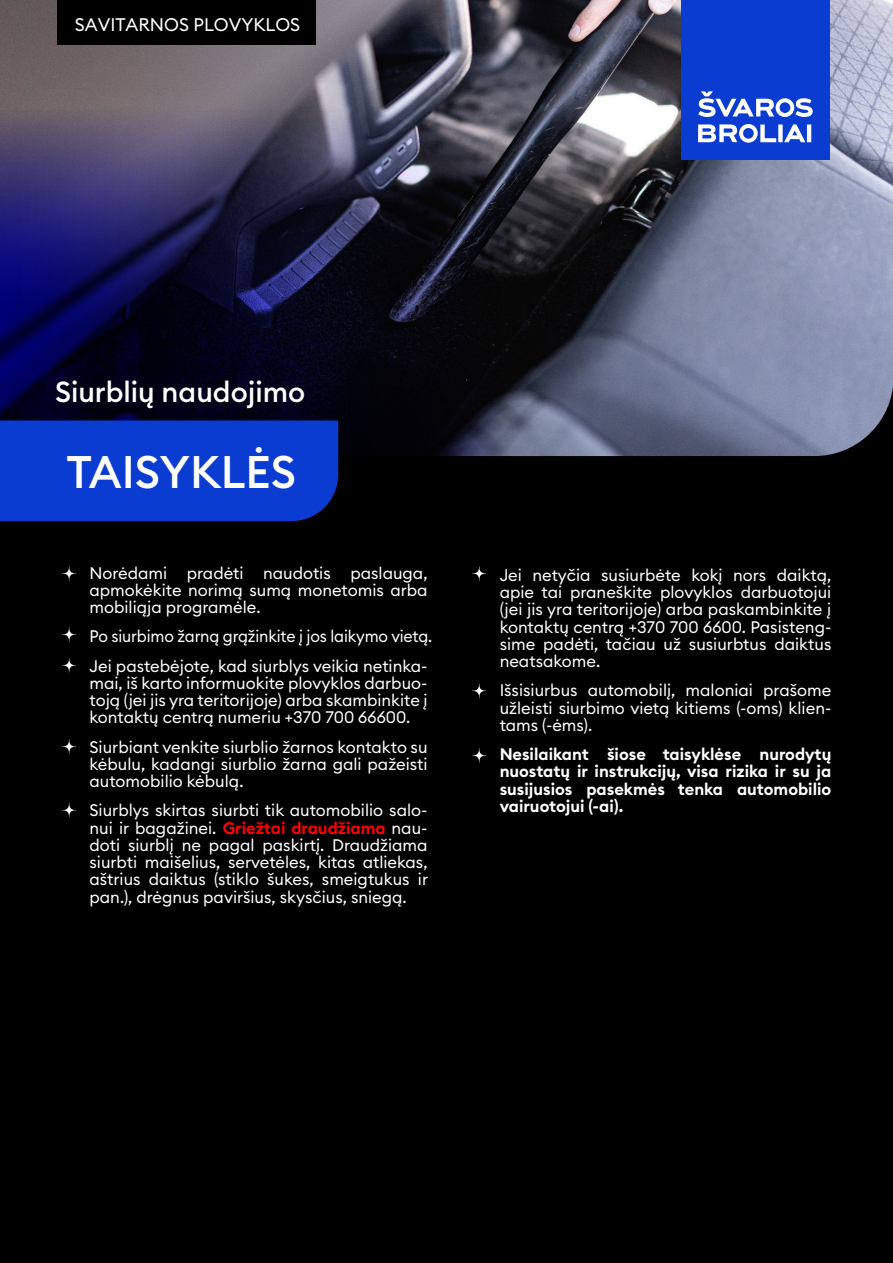
<style>
.page{position:relative;width:893px;height:1263px;background:#000}
.page>*{position:absolute;margin:0;border:0;box-sizing:border-box;transform-origin:0 0}
.t1{font:500 45px "Euclid Circular B";color:#fff}
.t2{font:500 28.5px "Euclid Circular B";color:#fff}
.t3{font:18px "Euclid Circular B";color:#fff}
.t4{font:16.5px/17.2px "Euclid Circular B";color:#fff;text-align:justify}
.t5{font:600 16.5px/17.2px "Euclid Circular B";color:#fff;text-align:justify}
.t6{font:16.5px/29.2px "Euclid Circular B";color:#fff;scale:.96 1}
.s1{font-weight:600;color:#f00}
</style>
<div class="page">
<img style="left:0;top:0;width:893px;height:456px">
<svg style="left:0;top:107px;width:502px;height:349px"></svg>
<div style="left:57px;top:0;width:259px;height:45px;background:#000"></div>
<div style="left:681px;top:0;width:149px;height:160px;background:#0a3cd2"></div>
<svg style="left:698px;top:91px;width:115px;height:52px"></svg>
<div style="left:0;top:420px;width:338px;height:101px;background:#0a3cd2"></div>
<svg style="left:62px;top:566px;width:14px;height:15px"></svg>
<svg style="left:472px;top:566px;width:14px;height:15px"></svg>
<svg style="left:472px;top:684px;width:14px;height:14px"></svg>
<svg style="left:472px;top:748px;width:14px;height:15px"></svg>
<svg style="left:62px;top:627px;width:14px;height:15px"></svg>
<svg style="left:62px;top:658px;width:14px;height:14px"></svg>
<svg style="left:62px;top:739px;width:14px;height:15px"></svg>
<svg style="left:62px;top:803px;width:14px;height:14px"></svg>
<p class="t3" style="left:75px;top:13px;width:227px">SAVITARNOS PLOVYKLOS</p>
<h2 class="t2" style="left:55px;top:373px;width:252px">Siurblių naudojimo</h2>
<h1 class="t1" style="left:66px;top:443px;width:231px">TAISYKLĖS</h1>
<p class="t4" style="left:90px;top:564px;width:340px">Norėdami pradėti naudotis paslauga, apmokėkite norimą sumą monetomis arba mobiliąja programėle.</p>
<p class="t6" style="left:90px;top:622px;width:358px">Po siurbimo žarną grąžinkite į jos laikymo vietą.<br>Jei pastebėjote, kad siurblys veikia netinka-</p>
<p class="t4" style="left:90px;top:674px;width:340px">mai, iš karto informuokite plovyklos darbuo&shy;toją (jei jis yra teritorijoje) arba skambinkite į kontaktų centrą numeriu +370 700 66600.</p>
<p class="t4" style="left:90px;top:738px;width:340px">Siurbiant venkite siurblio žarnos kontakto su kėbulu, kadangi siurblio žarna gali pažeisti automobilio kėbulą.</p>
<p class="t4" style="left:90px;top:802px;width:340px">Siurblys skirtas siurbti tik automobilio salo&shy;nui ir bagažinei. <span class="s1">Griežtai draudžiama</span> nau&shy;doti siurblį ne pagal paskirtį. Draudžiama siurbti maišelius, servetėles, kitas atliekas, aštrius daiktus (stiklo šukes, smeigtukus ir pan.), drėgnus paviršius, skysčius, sniegą.</p>
<p class="t4" style="left:500px;top:566px;width:333px">Jei netyčia susiurbėte kokį nors daiktą, apie tai praneškite plovyklos darbuotojui (jei jis yra teritorijoje) arba paskambinkite į kontaktų centrą +370 700 6600. Pasisteng&shy;sime padėti, tačiau už susiurbtus daiktus neatsakome.</p>
<p class="t4" style="left:500px;top:682px;width:333px">Išsisiurbus automobilį, maloniai prašome užleisti siurbimo vietą kitiems (-oms) klien&shy;tams (-ėms).</p>
<p class="t5" style="left:500px;top:746px;width:333px">Nesilaikant šiose taisyklėse nurodytų nuostatų ir instrukcijų, visa rizika ir su ja susijusios pasekmės tenka automobilio vairuotojui (-ai).</p>
</div>
